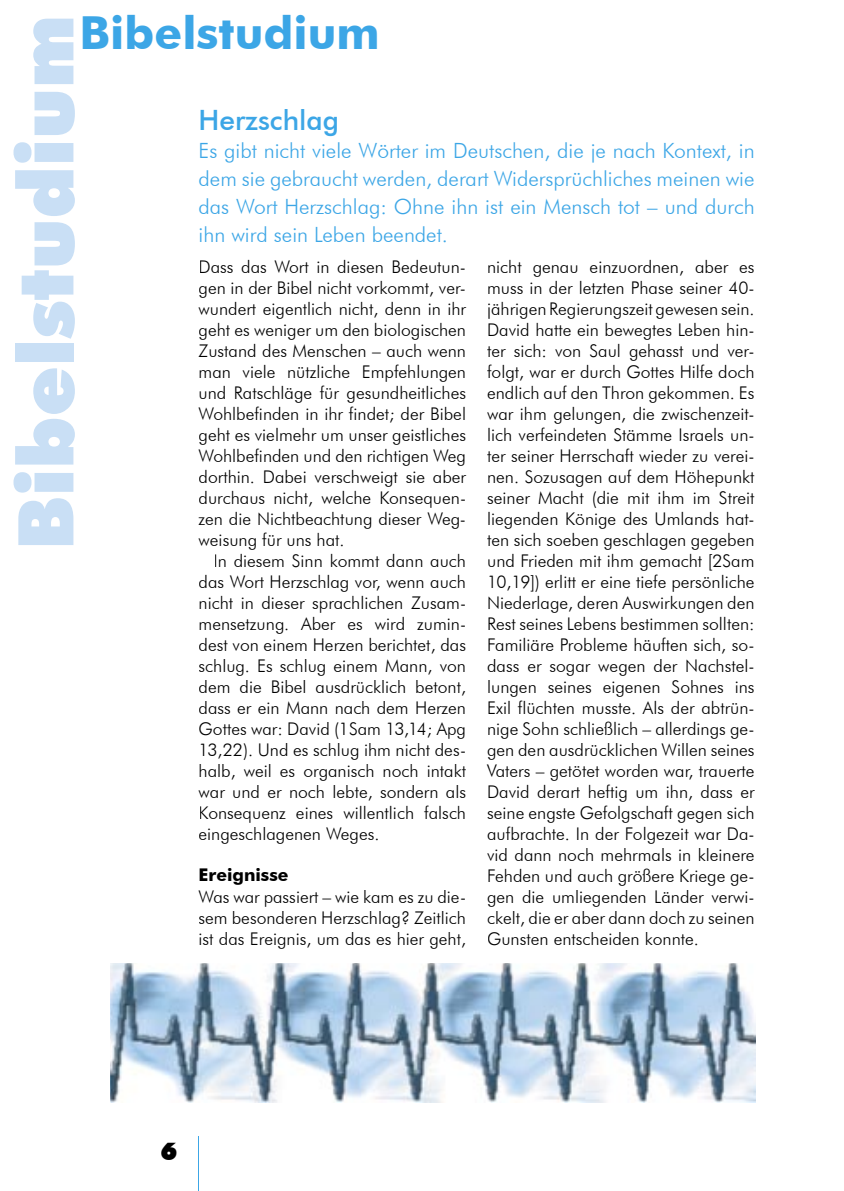
<style>
.page{position:relative;width:844px;height:1191px;background:#fff}
.page>*{position:absolute;margin:0;border:0;box-sizing:border-box;transform-origin:0 0}
.t1{font:900 77px "Futura BT";color:#c9dff5}
.t2{font:700 45.5px "Futura BT";color:#3ca6e6}
.t3{font:500 28px "Futura BT";color:#3ca6e6}
.t4{font:900 24.5px "Futura BT";color:#000}
.t5{font:300 21px/28px "Futura BT";color:#3ca6e6;text-align:justify}
.t6{font:300 17.5px/21px "Futura BT";color:#000;text-align:justify}
.t7{font:700 17.5px "Futura BT";color:#000}
</style>
<div class="page">
<hr style="left:198px;top:1136px;width:1px;height:55px;background:#3ca6e6">
<img style="left:110px;top:963px;width:645px;height:139px">
<h1 class="t1" style="left:-1px;top:550px;width:537px;rotate:-90deg">Bibelstudium</h1>
<h2 class="t2" style="left:79px;top:6px;width:301px">Bibelstudium</h2>
<h3 class="t3" style="left:198px;top:103px;width:142px">Herzschlag</h3>
<p class="t5" style="left:198px;top:137px;width:557px">Es gibt nicht viele Wörter im Deutschen, die je nach Kontext, in dem sie gebraucht werden, derart Widersprüchliches meinen wie das Wort Herzschlag: Ohne ihn ist ein Mensch tot – und durch ihn wird sein Leben beendet.</p>
<p class="t6" style="left:198px;top:256px;width:269px">Dass das Wort in diesen Bedeutun&shy;gen in der Bibel nicht vorkommt, ver&shy;wundert eigentlich nicht, denn in ihr geht es weniger um den biologischen Zustand des Menschen – auch wenn man viele nützliche Empfehlungen und Ratschläge für gesundheitliches Wohlbefinden in ihr findet; der Bibel geht es vielmehr um unser geistliches Wohlbefinden und den richtigen Weg dorthin. Dabei verschweigt sie aber durchaus nicht, welche Konsequen&shy;zen die Nichtbeachtung dieser Weg&shy;weisung für uns hat.</p>
<p class="t6" style="left:198px;top:550px;width:269px;text-indent:15px">In diesem Sinn kommt dann auch das Wort Herzschlag vor, wenn auch nicht in dieser sprachlichen Zusam&shy;mensetzung. Aber es wird zumin&shy;dest von einem Herzen berichtet, das schlug. Es schlug einem Mann, von dem die Bibel ausdrücklich betont, dass er ein Mann nach dem Herzen Gottes war: David (1Sam 13,14; Apg 13,22). Und es schlug ihm nicht des&shy;halb, weil es organisch noch intakt war und er noch lebte, sondern als Konsequenz eines willentlich falsch eingeschlagenen Weges.</p>
<p class="t7" style="left:198px;top:864px;width:91px">Ereignisse</p>
<p class="t6" style="left:198px;top:886px;width:269px">Was war passiert – wie kam es zu die&shy;sem besonderen Herzschlag? Zeitlich ist das Ereignis, um das es hier geht,</p>
<p class="t6" style="left:487px;top:256px;width:269px">nicht genau einzuordnen, aber es muss in der letzten Phase seiner 40- jährigen Regierungszeit gewesen sein.<br>David hatte ein bewegtes Leben hin&shy;ter sich: von Saul gehasst und ver&shy;folgt, war er durch Gottes Hilfe doch endlich auf den Thron gekommen. Es war ihm gelungen, die zwischenzeit&shy;lich verfeindeten Stämme Israels un&shy;ter seiner Herrschaft wieder zu verei&shy;nen. Sozusagen auf dem Höhepunkt seiner Macht (die mit ihm im Streit liegenden Könige des Umlands hat&shy;ten sich so eben geschlagen gegeben und Frieden mit ihm gemacht [2Sam 10,19]) erlitt er eine tiefe persönliche Niederlage, deren Auswirkungen den Rest seines Lebens bestimmen sollten:<br>Familiäre Probleme häuften sich, so&shy;dass er sogar wegen der Nachstel&shy;lungen seines eigenen Sohnes ins Exil flüchten musste. Als der abtrün&shy;nige Sohn schließlich – allerdings ge&shy;gen den ausdrücklichen Willen seines Vaters – getötet worden war, trauerte David derart heftig um ihn, dass er seine engste Gefolgschaft gegen sich aufbrachte. In der Folgezeit war Da&shy;vid dann noch mehrmals in kleinere Fehden und auch größere Kriege ge&shy;gen die umliegenden Länder verwi&shy;ckelt, die er aber dann doch zu seinen Gunsten entscheiden konnte.</p>
<h3 class="t4" style="left:160px;top:1136px;width:18px">6</h3>
</div>
